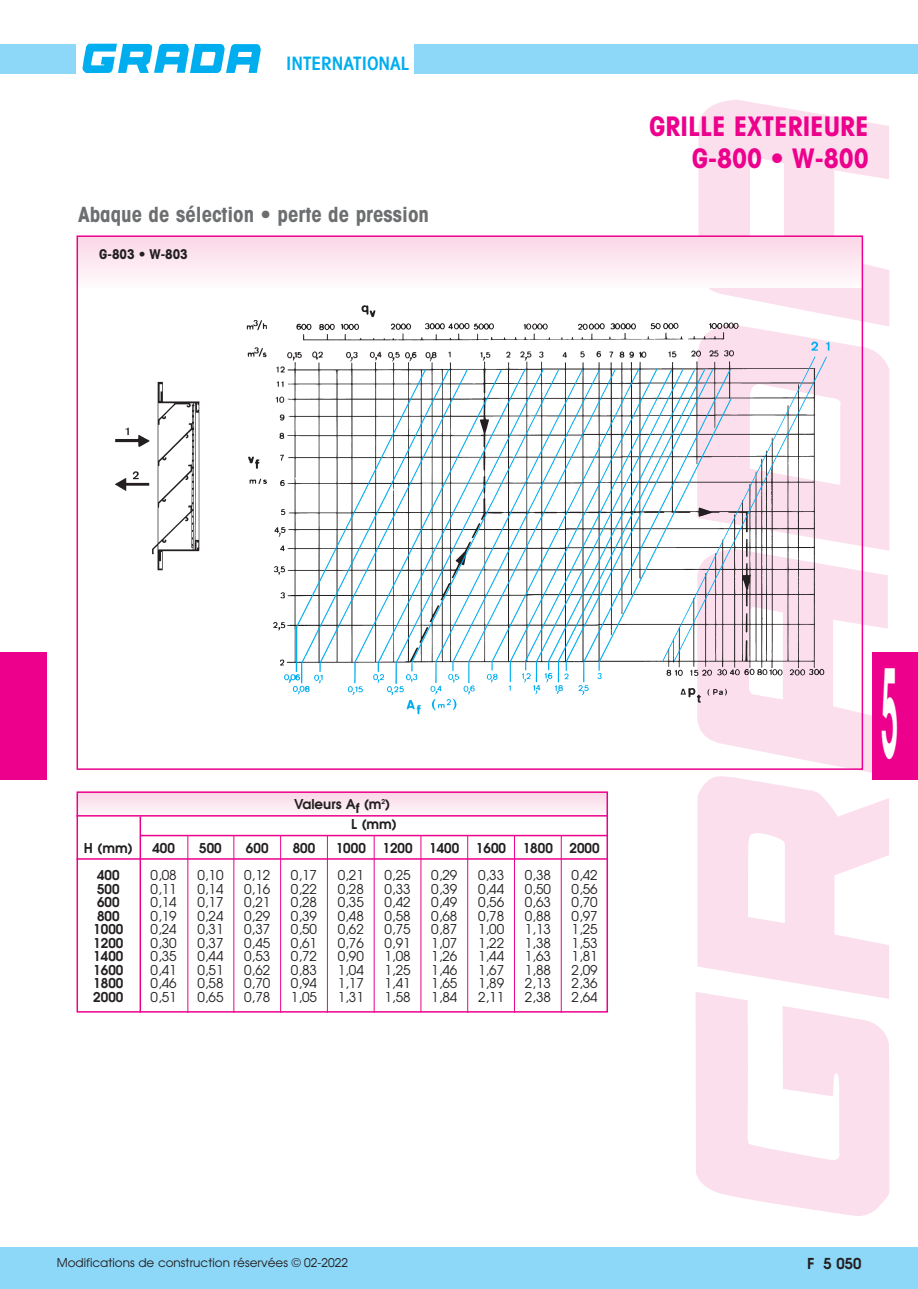
<style>
.page{position:relative;width:918px;height:1289px;background:#fff}
.page>*{position:absolute;margin:0;border:0;box-sizing:border-box;transform-origin:0 0}
.t1{font:600 120px "Avant Garde";color:#fff;scale:.25 1}
.t2{font:700 condensed 27px/32.4px "Avant Garde";color:#ec008c;text-align:right}
.t3{font:700 condensed 21px "Avant Garde";color:#6c6e70}
.t4{font:600 condensed 18.45px "Avant Garde";color:#00aeef}
.t5{font:600 15px "Avant Garde";color:#231f20}
.t6{font:13.5px/13.5px "Avant Garde";color:#231f20;text-align:justify}
.t7{font:600 13.5px/13.5px "Avant Garde";color:#231f20}
.t8{font:700 condensed 13.5px "Avant Garde";color:#231f20}
.t9{font:12px "Avant Garde";color:#231f20}
</style>
<div class="page">
<svg style="left:696px;top:100px;width:193px;height:1116px"></svg>
<div style="left:0;top:44px;width:918px;height:30px;background:#8dd8f8"></div>
<div style="left:0;top:1247px;width:918px;height:41px;background:#8dd8f8"></div>
<div style="left:77px;top:38px;width:337px;height:44px;background:#fff"></div>
<svg style="left:83px;top:44px;width:178px;height:29px"></svg>
<div style="left:78px;top:792px;width:529px;height:24px;background:linear-gradient(to bottom,#fbd6e6,#fef6fa)"></div>
<div style="left:77px;top:791px;width:531px;height:221px;border:2px solid #ec008c"></div>
<div style="left:0;top:652px;width:47px;height:128px;background:#ec008c"></div>
<div style="left:872px;top:652px;width:46px;height:128px;background:#ec008c"></div>
<div style="left:77px;top:236px;width:785px;height:52px;background:linear-gradient(to bottom,#fad6e6,#fffafc)"></div>
<img style="left:115px;top:381px;width:85px;height:190px">
<hr style="left:77px;top:815px;width:530px;height:1px;background:#ec008c">
<hr style="left:140px;top:816px;width:1px;height:196px;background:#ec008c">
<hr style="left:187px;top:835px;width:1px;height:177px;background:#ec008c">
<hr style="left:233px;top:835px;width:1px;height:177px;background:#ec008c">
<hr style="left:280px;top:835px;width:1px;height:177px;background:#ec008c">
<hr style="left:327px;top:835px;width:1px;height:177px;background:#ec008c">
<hr style="left:374px;top:835px;width:1px;height:177px;background:#ec008c">
<hr style="left:421px;top:835px;width:1px;height:177px;background:#ec008c">
<hr style="left:467px;top:835px;width:1px;height:177px;background:#ec008c">
<hr style="left:514px;top:835px;width:1px;height:177px;background:#ec008c">
<hr style="left:561px;top:835px;width:1px;height:177px;background:#ec008c">
<hr style="left:77px;top:858px;width:531px;height:1px;background:#ec008c">
<hr style="left:141px;top:835px;width:466px;height:1px;background:#ec008c">
<img style="left:246px;top:291px;width:599px;height:438px">
<h3 class="t4" style="left:286px;top:57px;width:125px">INTERNATIONAL</h3>
<h3 class="t3" style="left:78px;top:207px;width:353px">Abaque de sélection • perte de pression</h3>
<p class="t8" style="left:99px;top:245px;width:90px">G-803 • W-803</p>
<h2 class="t2" style="left:649px;top:112px;width:221px">GRILLE EXTERIEURE<br>G-800 • W-800</h2>
<p class="t7" style="left:84px;top:836px;width:50px;line-height:27px;text-align:center">H (mm)<br>400</p>
<p class="t7" style="left:93px;top:883px;width:32px">500<br>600<br>800<br>1000<br>1200<br>1400<br>1600<br>1800<br>2000</p>
<p class="t7" style="left:152px;top:843px;width:24px">400</p>
<p class="t6" style="left:151px;top:870px;width:28px">0,08<br>0,11<br>0,14<br>0,19<br>0,24<br>0,30<br>0,35<br>0,41<br>0,46<br>0,51</p>
<p class="t7" style="left:199px;top:843px;width:24px">500</p>
<p class="t6" style="left:197px;top:870px;width:28px">0,10<br>0,14<br>0,17<br>0,24<br>0,31<br>0,37<br>0,44<br>0,51<br>0,58<br>0,65</p>
<p class="t7" style="left:246px;top:843px;width:24px">600</p>
<p class="t6" style="left:244px;top:870px;width:28px">0,12<br>0,16<br>0,21<br>0,29<br>0,37<br>0,45<br>0,53<br>0,62<br>0,70<br>0,78</p>
<p class="t7" style="left:351px;top:794px;width:47px;line-height:20.7px;text-indent:-57px">Valeurs Af (m<sup>2</sup>)<br>L (mm)</p>
<p class="t7" style="left:293px;top:843px;width:24px">800</p>
<p class="t6" style="left:291px;top:870px;width:28px">0,17<br>0,22<br>0,28<br>0,39<br>0,50<br>0,61<br>0,72<br>0,83<br>0,94<br>1,05</p>
<p class="t7" style="left:336px;top:843px;width:32px">1000</p>
<p class="t6" style="left:338px;top:870px;width:28px">0,21<br>0,28<br>0,35<br>0,48<br>0,62<br>0,76<br>0,90<br>1,04<br>1,17<br>1,31</p>
<p class="t7" style="left:382px;top:843px;width:32px">1200</p>
<p class="t6" style="left:384px;top:870px;width:28px">0,25<br>0,33<br>0,42<br>0,58<br>0,75<br>0,91<br>1,08<br>1,25<br>1,41<br>1,58</p>
<p class="t7" style="left:429px;top:843px;width:32px">1400</p>
<p class="t6" style="left:431px;top:870px;width:28px">0,29<br>0,39<br>0,49<br>0,68<br>0,87<br>1,07<br>1,26<br>1,46<br>1,65<br>1,84</p>
<p class="t7" style="left:476px;top:843px;width:32px">1600</p>
<p class="t6" style="left:478px;top:870px;width:28px">0,33<br>0,44<br>0,56<br>0,78<br>1,00<br>1,22<br>1,44<br>1,67<br>1,89<br>2,11</p>
<p class="t7" style="left:523px;top:843px;width:32px">1800</p>
<p class="t6" style="left:525px;top:870px;width:28px">0,38<br>0,50<br>0,63<br>0,88<br>1,13<br>1,38<br>1,63<br>1,88<br>2,13<br>2,38</p>
<p class="t7" style="left:570px;top:843px;width:32px">2000</p>
<p class="t6" style="left:572px;top:870px;width:28px">0,42<br>0,56<br>0,70<br>0,97<br>1,25<br>1,53<br>1,81<br>2,09<br>2,36<br>2,64</p>
<p class="t9" style="left:57px;top:1257px;width:293px">Modifications de construction réservées © 02-2022</p>
<h1 class="t1" style="left:881px;top:668px;width:69px">5</h1>
<p class="t5" style="left:807px;top:1257px;width:56px">F 5 050</p>
</div>
